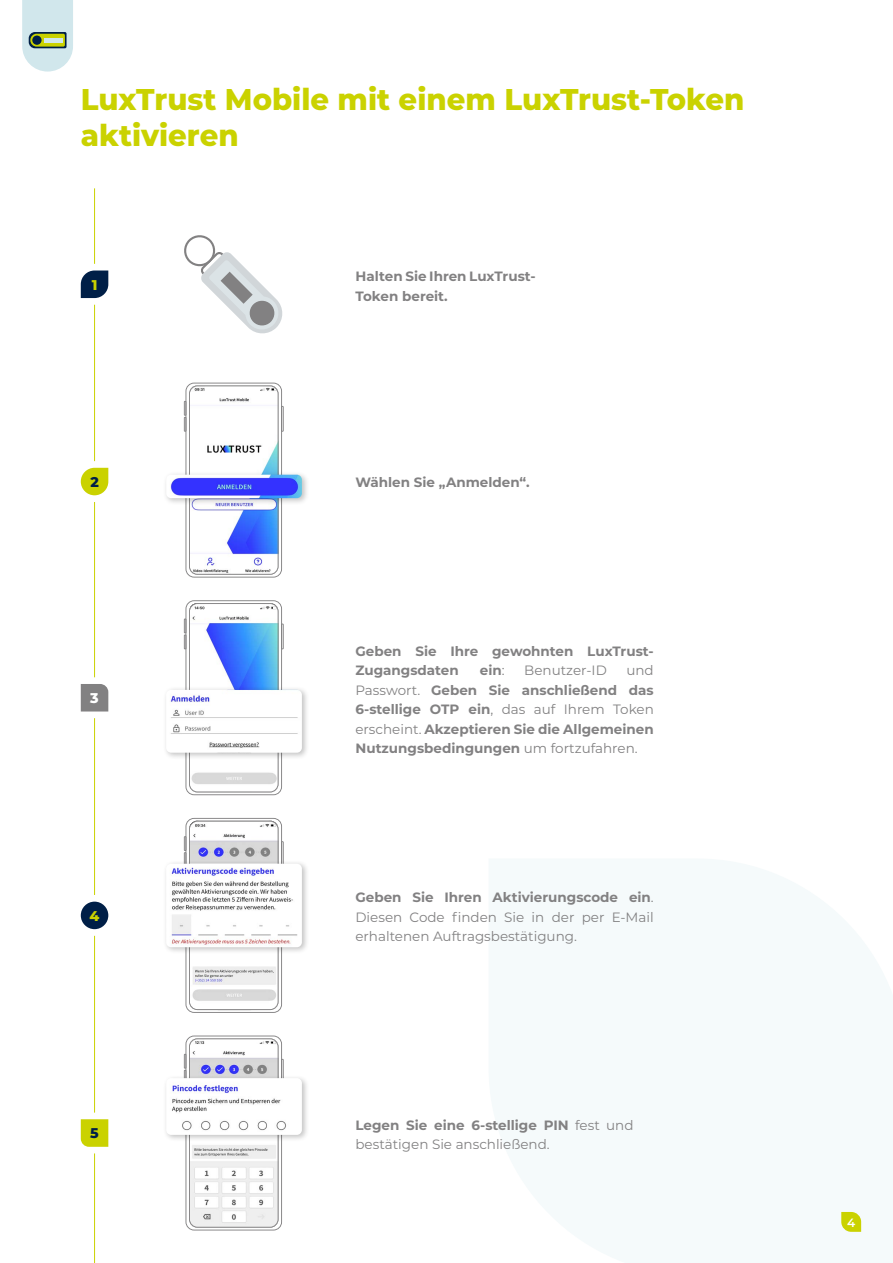
<style>
.page{position:relative;width:893px;height:1263px;background:#fff}
.page>*{position:absolute;margin:0;border:0;box-sizing:border-box;transform-origin:0 0}
.t1{font:800 30px/36px "Montserrat";color:#cad200}
.t2{font:800 14.1px "Montserrat";color:#cad200}
.t3{font:800 14.1px "Montserrat";color:#001f47}
.t4{font:800 14.1px "Montserrat";color:#fff}
.t5{font:700 13.5px/19.5px "Montserrat";color:#828182}
.t6{font:13.5px/19.5px "Montserrat";color:#828182;text-align:justify}
.t7{font:600 12px "Montserrat";color:#fff}
.s1{font-weight:400}
.s2{font-weight:700}
</style>
<div class="page">
<svg style="left:81px;top:270px;width:27px;height:28px"></svg>
<svg style="left:81px;top:468px;width:27px;height:27px"></svg>
<svg style="left:81px;top:684px;width:27px;height:27px"></svg>
<hr style="left:94px;top:188px;width:1px;height:76px;background:#cad200">
<hr style="left:94px;top:305px;width:1px;height:156px;background:#cad200">
<hr style="left:94px;top:502px;width:1px;height:175px;background:#cad200">
<hr style="left:94px;top:718px;width:1px;height:177px;background:#cad200">
<hr style="left:94px;top:936px;width:1px;height:176px;background:#cad200">
<hr style="left:94px;top:1153px;width:1px;height:110px;background:#cad200">
<div style="left:81px;top:902px;width:27px;height:27px;background:#001f47;border-radius:50%"></div>
<svg style="left:184px;top:235px;width:99px;height:99px"></svg>
<svg style="left:184px;top:383px;width:100px;height:195px"></svg>
<svg style="left:184px;top:600px;width:100px;height:195px"></svg>
<svg style="left:184px;top:818px;width:100px;height:195px"></svg>
<svg style="left:22px;top:0;width:51px;height:72px;background:#caddd4"></svg>
<div style="left:32px;top:36px;width:10px;height:9px;background:#001f47;border-radius:50%"></div>
<div style="left:44px;top:38px;width:19px;height:5px;background:#d1e7ec"></div>
<svg style="left:81px;top:1119px;width:27px;height:28px"></svg>
<div style="left:162px;top:471px;width:148px;height:34px;background:#000;opacity:.24"></div>
<img style="left:166px;top:475px;width:136px;height:23px">
<div style="left:162px;top:686px;width:148px;height:74px;background:#000;opacity:.24"></div>
<img style="left:166px;top:690px;width:136px;height:63px">
<div style="left:162px;top:860px;width:148px;height:94px;background:#000;opacity:.24"></div>
<img style="left:166px;top:864px;width:136px;height:83px">
<svg style="left:184px;top:1035px;width:100px;height:195px"></svg>
<div style="left:162px;top:1074px;width:148px;height:68px;background:#000;opacity:.24"></div>
<img style="left:166px;top:1078px;width:136px;height:57px">
<svg style="left:841px;top:1212px;width:20px;height:20px"></svg>
<h1 class="t1" style="left:81px;top:80px;width:665px">LuxTrust Mobile mit einem LuxTrust-Token aktivieren</h1>
<p class="t2" style="left:92px;top:274px;width:7px">1</p>
<p class="t3" style="left:90px;top:471px;width:10px">2</p>
<p class="t4" style="left:90px;top:688px;width:10px">3</p>
<p class="t2" style="left:90px;top:906px;width:11px">4</p>
<p class="t5" style="left:355px;top:266px;width:182px">Halten Sie Ihren LuxTrust-<br>Token bereit.</p>
<p class="t5" style="left:355px;top:471px;width:176px">Wählen Sie „Anmelden“.</p>
<p class="t5" style="left:355px;top:640px;width:300px">Geben Sie Ihre gewohnten LuxTrust-<br>Zugangsdaten</p>
<p class="t5" style="left:480px;top:660px;width:26px">ein<span class="s1">:</span></p>
<p class="t6" style="left:524px;top:660px;width:84px">Benutzer-ID</p>
<p class="t5" style="left:355px;top:660px;width:300px;text-align:justify;text-indent:271px"><span class="s1">und Passwort.</span> Geben Sie anschließend das 6-stellige OTP ein<span class="s1">, das auf Ihrem Token erscheint.</span> Akzeptieren Sie die Allgemeinen Nutzungsbedingungen <span class="s1">um fortzufahren.</span></p>
<p class="t6" style="left:355px;top:887px;width:300px"><span class="s2">Geben Sie Ihren Aktivierungscode ein</span>.<br>Diesen Code finden Sie in der per E-Mail erhaltenen Auftragsbestätigung.</p>
<p class="t3" style="left:90px;top:1122px;width:10px">5</p>
<p class="t6" style="left:355px;top:1115px;width:280px"><span class="s2">Legen Sie eine 6-stellige PIN</span> fest und bestätigen Sie anschließend.</p>
<p class="t7" style="left:847px;top:1214px;width:10px">4</p>
</div>
